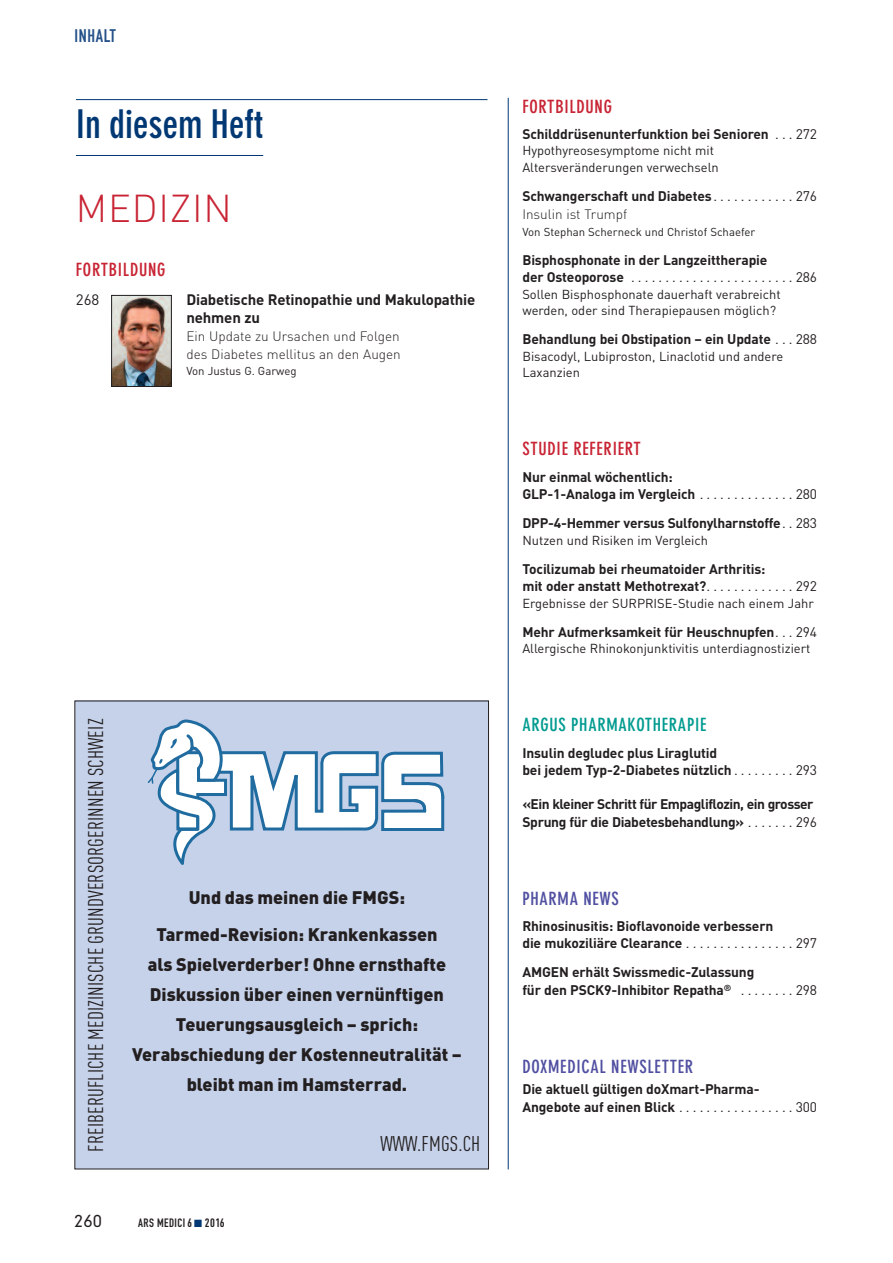
<style>
.page{position:relative;width:893px;height:1263px;background:#fff}
.page>*{position:absolute;margin:0;border:0;box-sizing:border-box;transform-origin:0 0}
.t1{font:700 condensed 39px "DIN Neuzeit Grotesk";letter-spacing:-.005em;color:#013874}
.t2{font:300 38.4px "DIN";letter-spacing:.02em;color:#c82434}
.t3{font:21px "DIN Cond";letter-spacing:.005em;color:#231f20}
.t4{font:900 18px/30px "DIN";color:#231f20;text-align:center}
.t5{font:700 condensed 18px "DIN Neuzeit Grotesk";letter-spacing:.04em;color:#c82434}
.t6{font:700 condensed 18px "DIN Neuzeit Grotesk";letter-spacing:.04em;color:#504fa1}
.t7{font:700 condensed 18px "DIN Neuzeit Grotesk";letter-spacing:.04em;color:#009b90}
.t8{font:18px "DIN Engschrift";letter-spacing:.035em;color:#255188}
.t9{font:300 16.5px "DIN Neuzeit Grotesk";color:#231f20}
.t10{font:700 15px/17.2px "DIN";letter-spacing:-.01em;color:#231f20}
.t11{font:15px "DIN";color:#231f20}
.t12{font:700 13.8px/17.2px "DIN";letter-spacing:-.01em;color:#231f20}
.t13{font:700 13.8px/17.2px "DIN";letter-spacing:-.035em;color:#231f20}
.t14{font:300 13.5px/18px "DIN";color:#231f20}
.t15{font:12.9px/16.5px "DIN";color:#231f20}
.t16{font:12px "DIN Engschrift";letter-spacing:.035em;color:#231f20}
.t17{font:11.4px "DIN";color:#231f20}
.s1{color:#013874}
.s2{font-family:"DIN Cond";font-weight:700}
.s3{font-weight:400}
</style>
<div class="page">
<hr style="left:76px;top:99px;width:411px;height:1px;background:#013874">
<hr style="left:76px;top:155px;width:187px;height:1px;background:#013874">
<div style="left:75px;top:701px;width:413px;height:468px;background:#c6d2ea"></div>
<svg style="left:148px;top:719px;width:296px;height:146px"></svg>
<hr style="left:508px;top:98px;width:1px;height:1071px;background:#013874">
<img style="left:113px;top:297px;width:57px;height:88px">
<div style="left:111px;top:295px;width:61px;height:92px;border:1px solid #231f20"></div>
<h3 class="t8" style="left:74px;top:30px;width:43px">INHALT</h3>
<h1 class="t1" style="left:76px;top:109px;width:189px">In diesem Heft</h1>
<h2 class="t2" style="left:76px;top:186px;width:157px">MEDIZIN</h2>
<h3 class="t5" style="left:76px;top:263px;width:91px">FORTBILDUNG</h3>
<p class="t11" style="left:76px;top:291px;width:25px">268</p>
<p class="t10" style="left:186px;top:292px;width:290px">Diabetische Retinopathie und Makulopathie nehmen zu</p>
<p class="t14" style="left:186px;top:327px;width:216px">Ein Update zu Ursachen und Folgen des Diabetes mellitus an den Augen</p>
<p class="t17" style="left:186px;top:365px;width:112px">Von Justus G. Garweg</p>
<h3 class="t3" style="left:88px;top:1152px;width:435px;rotate:-90deg">FREIBERUFLICHE MEDIZINISCHE GRUNDVERSORGERINNEN SCHWEIZ</h3>
<h3 class="t4" style="left:156px;top:880px;width:283px;line-height:36.5px">Und das meinen die FMGS:<br>Tarmed-Revision: Krankenkassen</h3>
<h3 class="t4" style="left:132px;top:949px;width:331px">als Spielverderber! Ohne ernsthafte Diskussion über einen vernünftigen Teuerungsausgleich – sprich:<br>Verabschiedung der Kostenneutralität – bleibt man im Hamsterrad.</h3>
<h3 class="t3" style="left:380px;top:1136px;width:101px">WWW.FMGS.CH</h3>
<p class="t9" style="left:74px;top:1214px;width:29px">260</p>
<p class="t16" style="left:138px;top:1218px;width:88px">ARS MEDICI6 <span class="s1">■</span> <span class="s2">2016</span></p>
<h3 class="t5" style="left:522px;top:99px;width:91px">FORTBILDUNG</h3>
<p class="t12" style="left:522px;top:125px;width:296px">Schilddrüsenunterfunktion bei Senioren <span class="s3">. . . 272</span></p>
<p class="t15" style="left:522px;top:143px;width:198px">Hypothyreosesymptome nicht mit<br>Altersveränderungen verwechseln</p>
<p class="t12" style="left:522px;top:188px;width:296px">Schwangerschaft und Diabetes<span class="s3">. . . . . . . . . . . . 276</span></p>
<p class="t14" style="left:522px;top:205px;width:106px">Insulin ist Trumpf</p>
<p class="t17" style="left:522px;top:225px;width:234px">Von Stephan Scherneck und Christof Schaefer</p>
<p class="t12" style="left:522px;top:251px;width:296px">Bisphosphonate in der Langzeittherapie<br>der Osteoporose <span class="s3">. . . . . . . . . . . . . . . . . . . . . . . . 286</span></p>
<p class="t15" style="left:522px;top:286px;width:260px">Sollen Bisphosphonate dauerhaft verabreicht werden, oder sind Therapiepausen möglich?</p>
<p class="t12" style="left:522px;top:331px;width:296px">Behandlung bei Obstipation – ein Update <span class="s3">. . . 288</span></p>
<p class="t15" style="left:522px;top:348px;width:262px">Bisacodyl, Lubiproston, Linaclotid und andere<br>Laxanzien</p>
<h3 class="t5" style="left:522px;top:442px;width:120px">STUDIE REFERIERT</h3>
<p class="t12" style="left:522px;top:468px;width:296px">Nur einmal wöchentlich:<br>GLP-1-Analoga im Vergleich <span class="s3">. . . . . . . . . . . . . . 280</span></p>
<p class="t12" style="left:522px;top:515px;width:296px">DPP-4-Hemmer versus Sulfonylharnstoffe<span class="s3">. . 283</span></p>
<p class="t15" style="left:522px;top:532px;width:187px">Nutzen und Risiken im Vergleich</p>
<p class="t12" style="left:522px;top:560px;width:296px">Tocilizumab bei rheumatoider Arthritis:<br>mit oder anstatt Methotrexat?<span class="s3">. . . . . . . . . . . . . 292</span></p>
<p class="t15" style="left:522px;top:595px;width:293px">Ergebnisse der SURPRISE-Studie nach einem Jahr</p>
<p class="t12" style="left:522px;top:623px;width:296px">Mehr Aufmerksamkeit für Heuschnupfen<span class="s3">. . . 294</span></p>
<p class="t15" style="left:522px;top:641px;width:290px">Allergische Rhinokonjunktivitis unterdiagnostiziert</p>
<h3 class="t7" style="left:522px;top:718px;width:186px">ARGUS PHARMAKOTHERAPIE</h3>
<p class="t12" style="left:522px;top:744px;width:296px">Insulin degludec plus Liraglutid<br>bei jedem Typ-2-Diabetes nützlich <span class="s3">. . . . . . . . . 293</span></p>
<p class="t13" style="left:522px;top:796px;width:296px">«Ein kleiner Schritt für Empagliflozin, ein grosser<br>Sprung für die Diabetesbehandlung» <span class="s3">. . . . . . . 296</span></p>
<h3 class="t6" style="left:522px;top:891px;width:98px">PHARMA NEWS</h3>
<p class="t12" style="left:522px;top:917px;width:296px">Rhinosinusitis: Bioflavonoide verbessern<br>die mukoziliäre Clearance <span class="s3">. . . . . . . . . . . . . . . . 297</span></p>
<p class="t12" style="left:522px;top:964px;width:296px">AMGEN erhält Swissmedic-Zulassung<br>für den PSCK9-Inhibitor Repatha<sup>®</sup> <span class="s3">. . . . . . . . 298</span></p>
<h3 class="t6" style="left:522px;top:1059px;width:172px">DOXMEDICAL NEWSLETTER</h3>
<p class="t12" style="left:522px;top:1081px;width:296px">Die aktuell gültigen doXmart-Pharma-<br>Angebote auf einen Blick <span class="s3">. . . . . . . . . . . . . . . . . 300</span></p>
</div>
